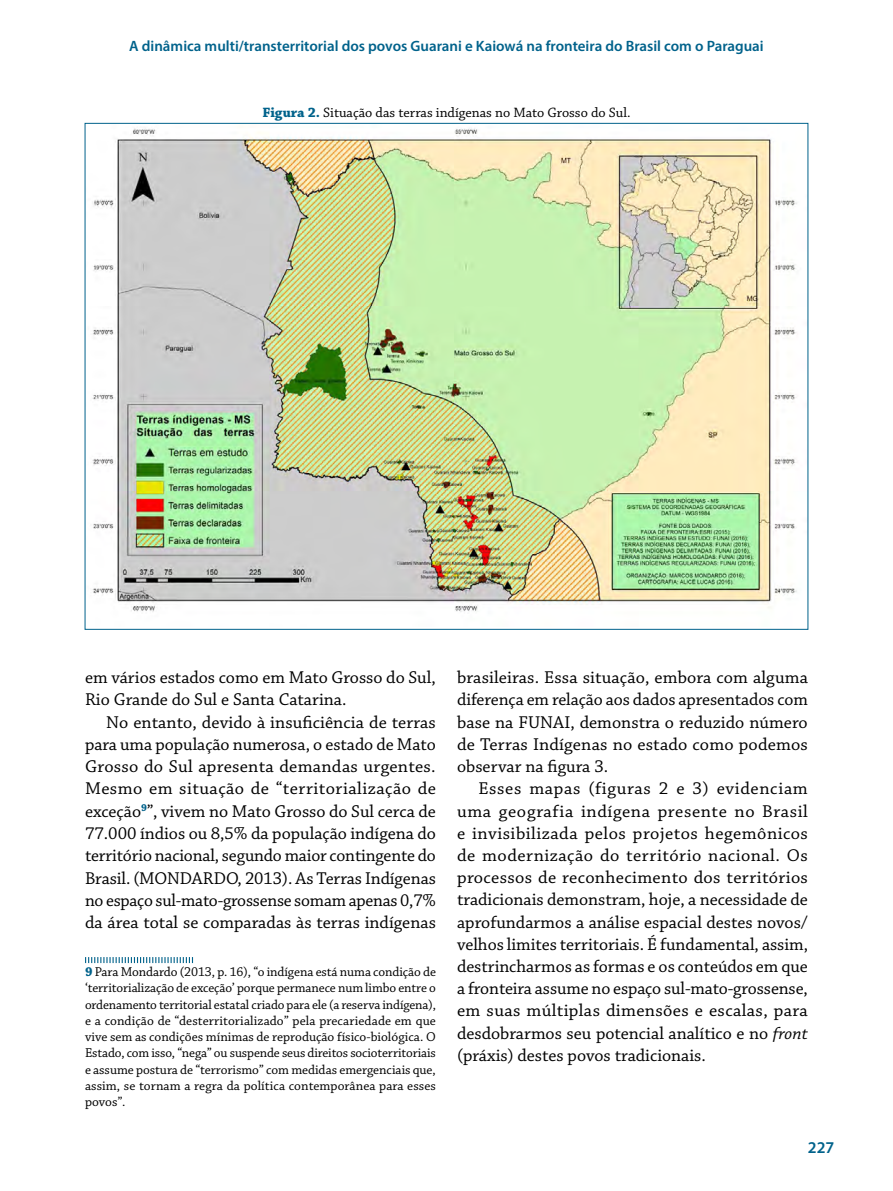
<style>
.page{position:relative;width:893px;height:1191px;background:#fff}
.page>*{position:absolute;margin:0;border:0;box-sizing:border-box;transform-origin:0 0}
.t1{font:18px/22.2px "Chaparral Pro";color:#000;text-align:justify}
.t2{font:600 16.5px "Myriad Pro";color:#00628b}
.t3{font:600 15px "Myriad Pro";color:#00628b}
.t4{font:14.25px "Chaparral Pro";color:#000}
.t5{font:13.5px/16.2px "Chaparral Pro";letter-spacing:.005em;color:#000;text-align:justify}
.s1{font-weight:700;color:#00628b}
.s2{font-style:italic}
</style>
<div class="page">
<svg style="left:85px;top:957px;width:108px;height:6px"></svg>
<img style="left:92px;top:128px;width:705px;height:484px">
<p class="t3" style="left:129px;top:36px;width:636px">A dinâmica multi/transterritorial dos povos Guarani e Kaiowá na fronteira do Brasil com o Paraguai</p>
<p class="t4" style="left:262px;top:104px;width:369px"><span class="s1">Figura 2.</span> Situação das terras indígenas no Mato Grosso do Sul.</p>
<p class="t1" style="left:85px;top:667px;width:352px">em vários estados como em Mato Grosso do Sul,<br>Rio Grande do Sul e Santa Catarina.</p>
<p class="t1" style="left:85px;top:711px;width:352px;text-indent:21px">No entanto, devido à insuficiência de terras para uma população numerosa, o estado de Mato Grosso do Sul apresenta demandas urgentes.<br>Mesmo em situação de “territorialização de exceção<sup>9</sup>”, vivem no Mato Grosso do Sul cerca de 77.000 índios ou 8,5% da população indígena do território nacional, segundo maior contingente do Brasil. (MONDARDO, 2013). As Terras Indígenas no espaço sul-mato-grossense somam apenas 0,7% da área total se comparadas às terras indígenas</p>
<p class="t5" style="left:85px;top:964px;width:352px"><span class="s1">9</span> Para Mondardo (2013, p. 16), “o indígena está numa condição de ‘territorialização de exceção’ porque permanece num limbo entre o ordenamento territorial estatal criado para ele (a reserva indígena), e a condição de “desterritorializado” pela precariedade em que vive sem as condições mínimas de reprodução físico-biológica. O Estado, com isso, “nega” ou suspende seus direitos socioterritoriais e assume postura de “terrorismo” com medidas emergenciais que, assim, se tornam a regra da política contemporânea para esses povos”.</p>
<p class="t1" style="left:457px;top:667px;width:352px">brasileiras. Essa situação, embora com alguma diferença em relação aos dados apresentados com base na FUNAI, demonstra o reduzido número de Terras Indígenas no estado como podemos observar na figura 3.</p>
<p class="t1" style="left:457px;top:778px;width:352px;text-indent:21px">Esses mapas (figuras 2 e 3) evidenciam uma geografia indígena presente no Brasil e invisibilizada pelos projetos hegemônicos de modernização do território nacional. Os processos de reconhecimento dos territórios tradicionais demonstram, hoje, a necessidade de aprofundarmos a análise espacial destes novos/ velhos limites territoriais. É fundamental, assim, destrincharmos as formas e os conteúdos em que a fronteira assume no espaço sul-mato-grossense, em suas múltiplas dimensões e escalas, para desdobrarmos seu potencial analítico e no <span class="s2">front </span>(práxis) destes povos tradicionais.</p>
<p class="t2" style="left:808px;top:1136px;width:28px">227</p>
</div>
